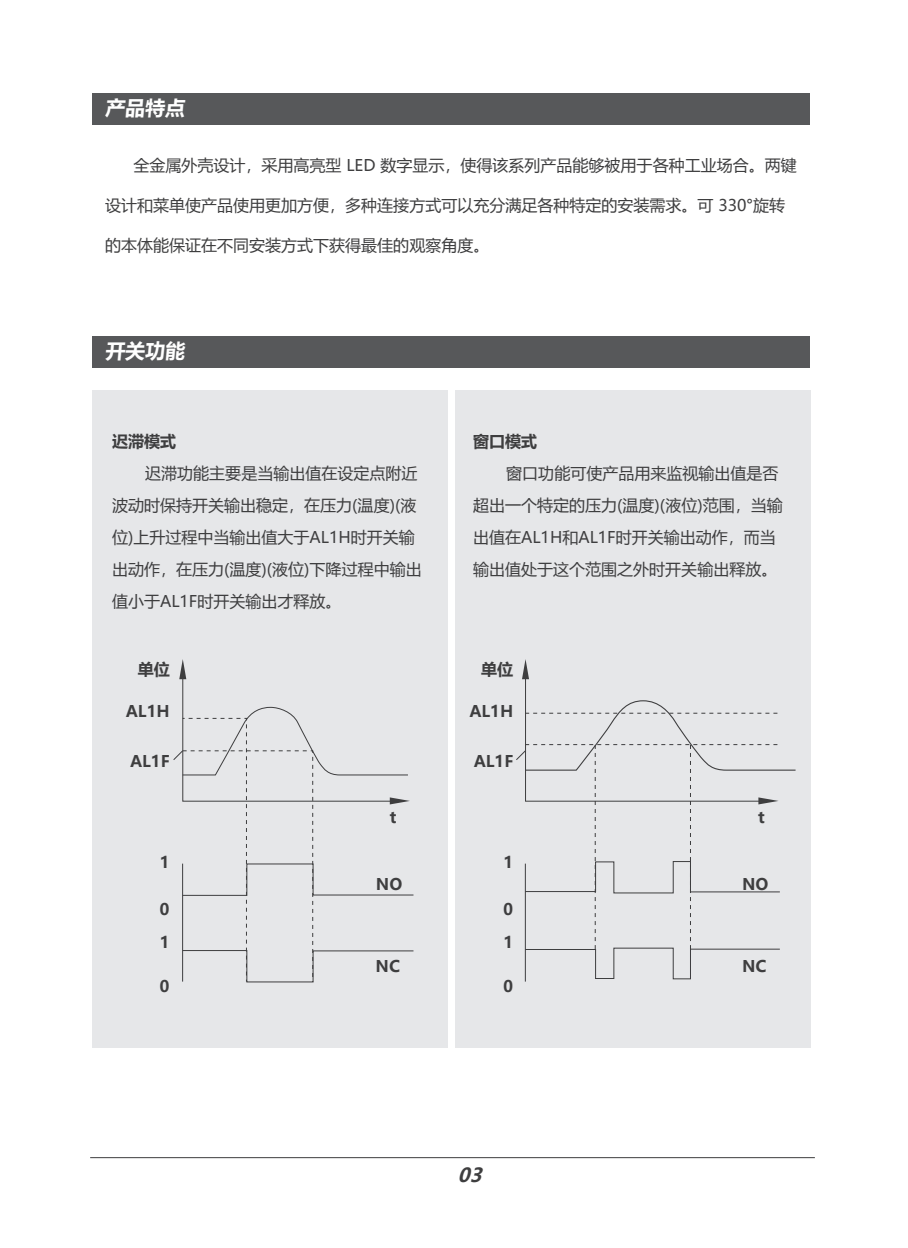
<style>
.page{position:relative;width:908px;height:1248px;background:#fff}
.page>*{position:absolute;margin:0;border:0;box-sizing:border-box;transform-origin:0 0}
.t1{font:700 20px "Microsoft Ya Hei";color:#fff}
.t2{font:italic 700 19.2px "Microsoft Ya Hei";color:#3e3e3f}
.t3{font:16px/32px "Microsoft Ya Hei";color:#3e3e3f}
.t4{font:700 16px/33.6px "Microsoft Ya Hei";color:#3e3e3f}
</style>
<div class="page">
<div style="left:455px;top:390px;width:354px;height:657px;background:#e6e7e9"></div>
<div style="left:92px;top:390px;width:355px;height:657px;background:#e6e7e9"></div>
<div style="left:92px;top:94px;width:717px;height:31px;background:#57585a"></div>
<div style="left:92px;top:336px;width:717px;height:31px;background:#57585a"></div>
<hr style="left:90px;top:1156px;width:724px;height:2px;background:#3e3e3f">
<svg style="left:173px;top:659px;width:241px;height:323px"></svg>
<hr style="left:524px;top:863px;width:2px;height:118px;background:#3e3e3f">
<svg style="left:516px;top:659px;width:280px;height:320px"></svg>
<p class="t1" style="left:105px;top:94px;width:84px">产品特点</p>
<p class="t3" style="left:133px;top:149px;width:664px">全金属外壳设计，采用高亮型 LED 数字显示，使得该系列产品能够被用于各种工业场合。两键</p>
<p class="t3" style="left:105px;top:189px;width:681px">设计和菜单使产品使用更加方便，多种连接方式可以充分满足各种特定的安装需求。可 330°旋转</p>
<p class="t3" style="left:105px;top:229px;width:385px">的本体能保证在不同安装方式下获得最佳的观察角度。</p>
<p class="t1" style="left:105px;top:336px;width:84px">开关功能</p>
<p class="t4" style="left:112px;top:423px;width:65px">迟滞模式</p>
<p class="t3" style="left:112px;top:456px;width:311px;text-indent:33px">迟滞功能主要是当输出值在设定点附近波动时保持开关输出稳定，在压力(温度)(液位)上升过程中当输出值大于AL1H时开关输出动作，在压力(温度)(液位)下降过程中输出值小于AL1F时开关输出才释放。</p>
<p class="t4" style="left:473px;top:423px;width:65px">窗口模式</p>
<p class="t3" style="left:473px;top:456px;width:311px;text-indent:33px">窗口功能可使产品用来监视输出值是否超出一个特定的压力(温度)(液位)范围，当输出值在AL1H和AL1F时开关输出动作，而当输出值处于这个范围之外时开关输出释放。</p>
<p class="t4" style="left:138px;top:652px;width:33px">单位</p>
<p class="t4" style="left:126px;top:694px;width:45px">AL1H</p>
<p class="t4" style="left:130px;top:743px;width:41px">AL1F</p>
<p class="t4" style="left:481px;top:652px;width:33px">单位</p>
<p class="t4" style="left:469px;top:694px;width:45px">AL1H</p>
<p class="t4" style="left:473px;top:743px;width:41px">AL1F</p>
<p class="t4" style="left:389px;top:799px;width:8px">t</p>
<p class="t4" style="left:757px;top:800px;width:8px">t</p>
<p class="t4" style="left:160px;top:844px;width:11px">1</p>
<p class="t4" style="left:503px;top:844px;width:11px">1</p>
<p class="t4" style="left:375px;top:866px;width:28px">NO</p>
<p class="t4" style="left:741px;top:866px;width:28px">NO</p>
<p class="t4" style="left:160px;top:891px;width:11px">0<br>1</p>
<p class="t4" style="left:160px;top:968px;width:11px">0</p>
<p class="t4" style="left:375px;top:948px;width:26px">NC</p>
<p class="t4" style="left:503px;top:891px;width:11px">0<br>1</p>
<p class="t4" style="left:503px;top:968px;width:11px">0</p>
<p class="t4" style="left:741px;top:948px;width:26px">NC</p>
<p class="t2" style="left:457px;top:1161px;width:32px">03</p>
</div>
